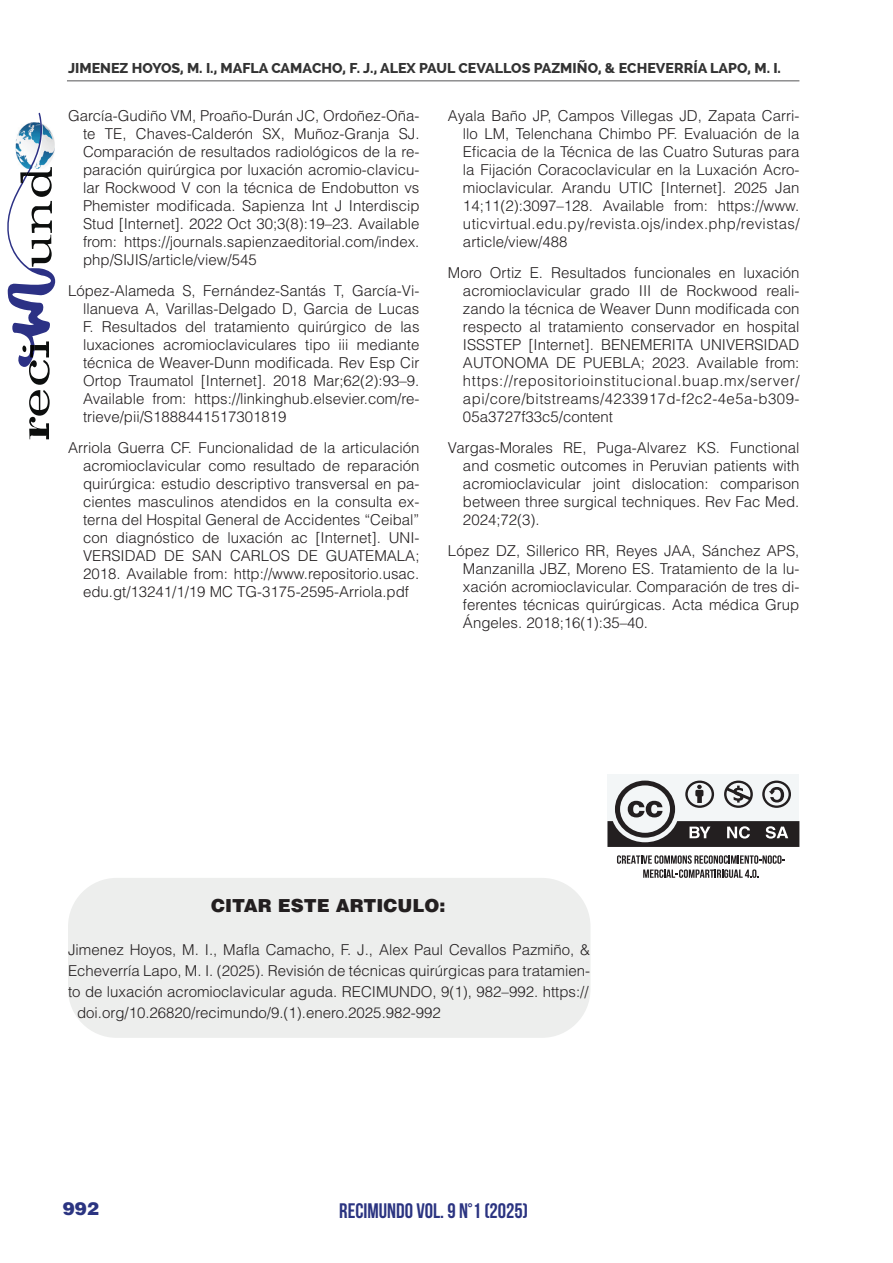
<style>
.page{position:relative;width:893px;height:1263px;background:#fff}
.page>*{position:absolute;margin:0;border:0;box-sizing:border-box;transform-origin:0 0}
.t1{font:700 21px "Bebas Neue";color:#2b3481}
.t2{font:900 18px "Helvetica LT Std";color:#231f20}
.t3{font:900 18px "Helvetica LT Std";color:#2b3481}
.t4{font:300 15px/18px "Helvetica LT Std";color:#231f20;text-align:justify}
.t5{font:800 14.25px "Raleway";color:#333}
</style>
<div class="page">
<hr style="left:67px;top:80px;width:732px;height:1px;background:#545557">
<svg style="left:7px;top:113px;width:48px;height:326px"></svg>
<svg style="left:617px;top:855px;width:168px;height:23px"></svg>
<div style="left:607px;top:774px;width:192px;height:73px;background:#f3f6f7"></div>
<svg style="left:607px;top:780px;width:192px;height:67px"></svg>
<div style="left:68px;top:878px;width:522px;height:160px;background:#edeeed;border-radius:49px"></div>
<p class="t5" style="left:68px;top:60px;width:714px">JIMENEZ HOYOS, M. I., MAFLA CAMACHO, F. J., ALEX PAUL CEVALLOS PAZMIÑO, &amp; ECHEVERRÍA LAPO, M. I.</p>
<p class="t4" style="left:83px;top:107px;width:338px;text-indent:-15px">García-Gudiño VM, Proaño-Durán JC, Ordoñez-Oña&shy;te TE, Chaves-Calderón SX, Muñoz-Granja SJ.<br>Comparación de resultados radiológicos de la re&shy;paración quirúrgica por luxación acromio-clavicu&shy;lar Rockwood V con la técnica de Endobutton vs Phemister modificada. Sapienza Int J Interdiscip Stud [Internet]. 2022 Oct 30;3(8):19–23. Available from: https://journals.sapienzaeditorial.com/index. php/SIJIS/article/view/545</p>
<p class="t4" style="left:83px;top:282px;width:338px;text-indent:-15px">López-Alameda S, Fernández-Santás T, García-Vi&shy;llanueva A, Varillas-Delgado D, Garcia de Lucas F. Resultados del tratamiento quirúrgico de las luxaciones acromioclaviculares tipo iii mediante técnica de Weaver-Dunn modificada. Rev Esp Cir Ortop Traumatol [Internet]. 2018 Mar;62(2):93–9.<br>Available from: https://linkinghub.elsevier.com/re&shy;trieve/pii/S1888441517301819</p>
<p class="t4" style="left:83px;top:438px;width:338px;text-indent:-15px">Arriola Guerra CF. Funcionalidad de la articulación acromioclavicular como resultado de reparación quirúrgica: estudio descriptivo transversal en pa&shy;cientes masculinos atendidos en la consulta ex&shy;terna del Hospital General de Accidentes “Ceibal” con diagnóstico de luxación ac [Internet]. UNI-VERSIDAD DE SAN CARLOS DE GUATEMALA; 2018. Available from: http://www.repositorio.usac. edu.gt/13241/1/19 MC TG-3175-2595-Arriola.pdf</p>
<p class="t4" style="left:463px;top:107px;width:338px;text-indent:-15px">Ayala Baño JP, Campos Villegas JD, Zapata Carri&shy;llo LM, Telenchana Chimbo PF. Evaluación de la Eficacia de la Técnica de las Cuatro Suturas para la Fijación Coracoclavicular en la Luxación Acro&shy;mioclavicular. Arandu UTIC [Internet]. 2025 Jan 14;11(2):3097–128. Available from: https://www. uticvirtual.edu.py/revista.ojs/index.php/revistas/ article/view/488</p>
<p class="t4" style="left:463px;top:264px;width:338px;text-indent:-15px">Moro Ortiz E. Resultados funcionales en luxación acromioclavicular grado III de Rockwood reali&shy;zando la técnica de Weaver Dunn modificada con respecto al tratamiento conservador en hospital ISSSTEP [Internet]. BENEMERITA UNIVERSIDAD AUTONOMA DE PUEBLA; 2023. Available from: https://repositorioinstitucional.buap.mx/server/ api/core/bitstreams/4233917d-f2c2-4e5a-b309- 05a3727f33c5/content</p>
<p class="t4" style="left:463px;top:438px;width:338px;text-indent:-15px">Vargas-Morales RE, Puga-Alvarez KS. Functional and cosmetic outcomes in Peruvian patients with acromioclavicular joint dislocation: comparison between three surgical techniques. Rev Fac Med.<br>2024;72(3).</p>
<p class="t4" style="left:463px;top:541px;width:338px;text-indent:-15px">López DZ, Sillerico RR, Reyes JAA, Sánchez APS, Manzanilla JBZ, Moreno ES. Tratamiento de la lu&shy;xación acromioclavicular. Comparación de tres di&shy;ferentes técnicas quirúrgicas. Acta médica Grup Ángeles. 2018;16(1):35–40.</p>
<p class="t2" style="left:211px;top:894px;width:236px">CITAR ESTE ARTICULO:</p>
<p class="t4" style="left:68px;top:940px;width:524px">Jimenez Hoyos, M. I., Mafla Camacho, F. J., Alex Paul Cevallos Pazmiño, &amp;</p>
<p class="t4" style="left:68px;top:961px;width:524px">Echeverría Lapo, M. I. (2025). Revisión de técnicas quirúrgicas para tratamien-</p>
<p class="t4" style="left:68px;top:982px;width:522px">to de luxación acromioclavicular aguda. RECIMUNDO, 9(1), 982–992. https://</p>
<p class="t4" style="left:77px;top:1003px;width:365px">doi.org/10.26820/recimundo/9.(1).enero.2025.982-992</p>
<p class="t3" style="left:63px;top:1197px;width:38px">992</p>
<h1 class="t1" style="left:339px;top:1199px;width:190px">RECIMUNDO VOL. 9 N°1 (2025)</h1>
</div>
